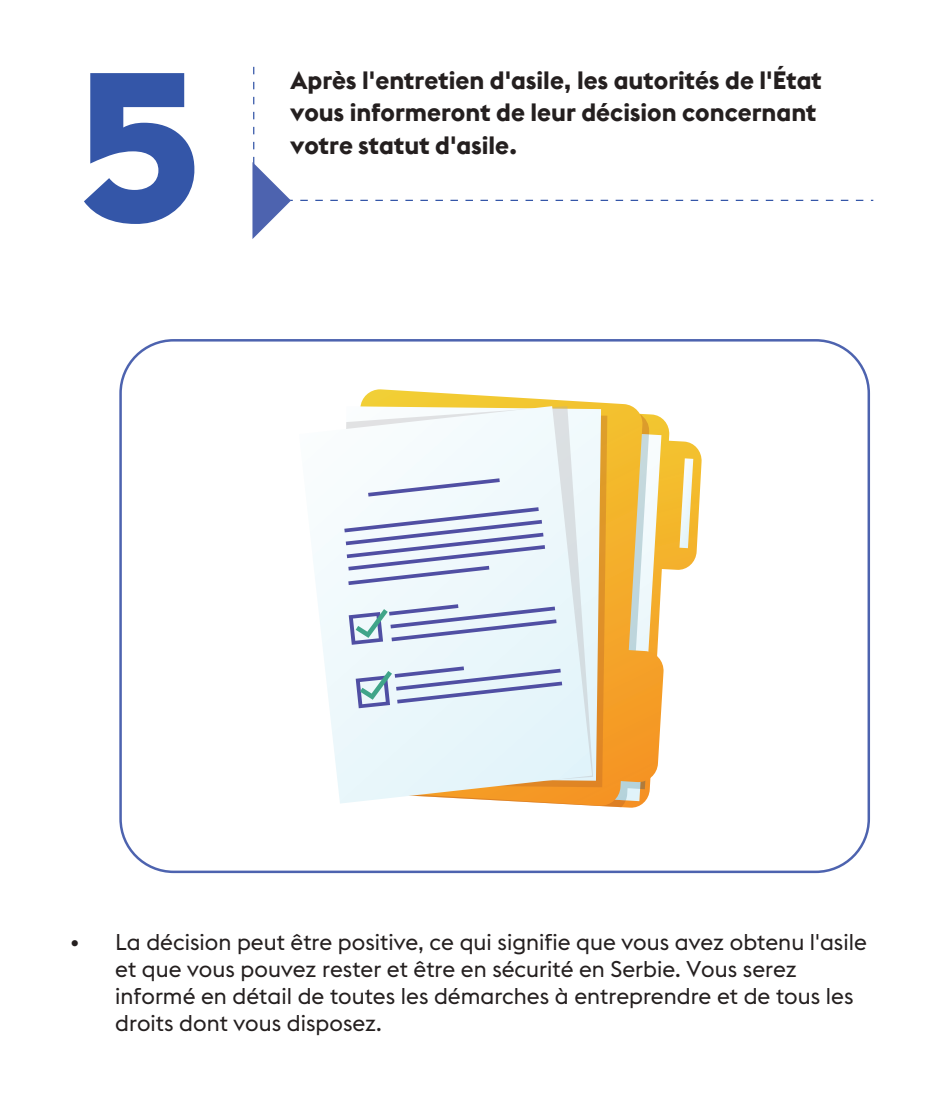
<style>
.page{position:relative;width:932px;height:1095px;background:#fff}
.page>*{position:absolute;margin:0;border:0;box-sizing:border-box;transform-origin:0 0}
.t1{font:800 200px "Albula";color:#3456a8}
.t2{font:700 25px/32.5px "Euclid Flex";color:#241f1f}
.t3{font:22.5px/27px "Euclid Flex";color:#241f1f}
</style>
<div class="page">
<svg style="left:253px;top:66px;width:621px;height:135px"></svg>
<svg style="left:619px;top:420px;width:82px;height:388px"></svg>
<svg style="left:340px;top:389px;width:324px;height:417px"></svg>
<svg style="left:679px;top:458px;width:14px;height:90px"></svg>
<svg style="left:592px;top:413px;width:15px;height:374px"></svg>
<svg style="left:592px;top:406px;width:8px;height:374px"></svg>
<svg style="left:313px;top:406px;width:279px;height:397px"></svg>
<svg style="left:368px;top:478px;width:131px;height:18px"></svg>
<svg style="left:344px;top:507px;width:201px;height:78px"></svg>
<svg style="left:355px;top:666px;width:207px;height:42px"></svg>
<svg style="left:348px;top:604px;width:208px;height:41px"></svg>
<svg style="left:252px;top:162px;width:39px;height:77px"></svg>
<h1 class="t1" style="left:76px;top:-30px;width:128px">5</h1>
<p class="t2" style="left:290px;top:63px;width:532px">Après l'entretien d'asile, les autorités de l'État vous informeront de leur décision concernant votre statut d'asile.</p>
<p class="t3" style="left:115px;top:929px;width:752px;text-indent:-45px">• La décision peut être positive, ce qui signifie que vous avez obtenu l'asile et que vous pouvez rester et être en sécurité en Serbie. Vous serez informé en détail de toutes les démarches à entreprendre et de tous les droits dont vous disposez.</p>
</div>
